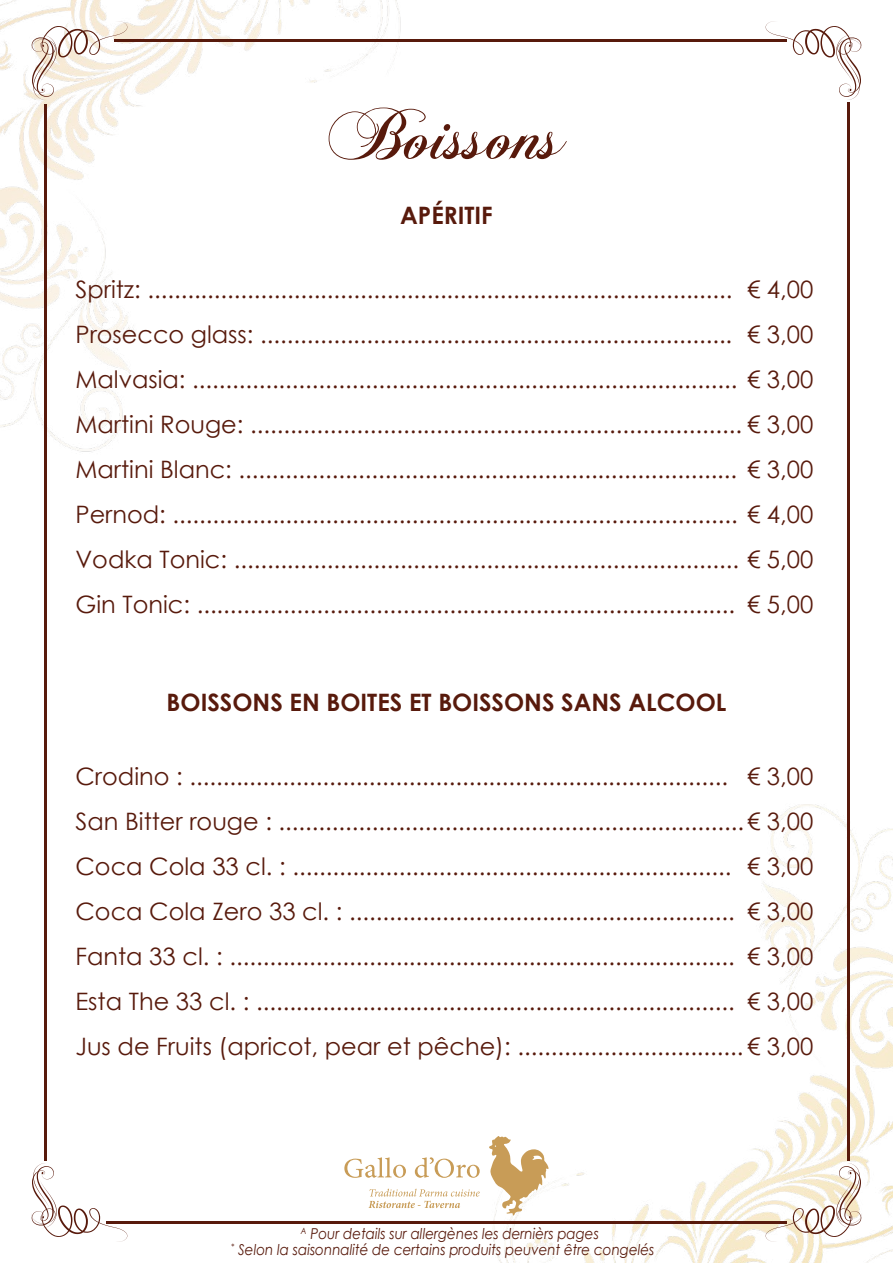
<style>
.page{position:relative;width:893px;height:1263px;background:#fff}
.page>*{position:absolute;margin:0;border:0;box-sizing:border-box;transform-origin:0 0}
.t1{font:75px "Chopin Script";color:#581a0c}
.t2{font:24px/45px "Century Gothic";color:#581a0c;text-align:justify}
.t3{font:700 24px "Century Gothic";color:#581a0c}
.t4{font:italic 15px/15.9px "Century Gothic";color:#581a0c;scale:.9 1}
</style>
<div class="page">
<img style="left:0;top:0;width:893px;height:1263px">
<hr style="left:44px;top:104px;width:2px;height:1057px;background:#581a0c">
<hr style="left:114px;top:39px;width:672px;height:3px;background:#581a0c">
<hr style="left:847px;top:102px;width:3px;height:1058px;background:#581a0c">
<hr style="left:106px;top:1221px;width:680px;height:3px;background:#581a0c">
<svg style="left:31px;top:21px;width:96px;height:79px"></svg>
<svg style="left:766px;top:21px;width:96px;height:79px"></svg>
<svg style="left:766px;top:1163px;width:96px;height:79px"></svg>
<svg style="left:31px;top:1163px;width:96px;height:79px"></svg>
<svg style="left:344px;top:1157px;width:62px;height:21px"></svg>
<svg style="left:415px;top:1157px;width:65px;height:21px"></svg>
<svg style="left:369px;top:1189px;width:111px;height:19px"></svg>
<svg style="left:489px;top:1136px;width:60px;height:79px"></svg>
<h1 class="t1" style="left:328px;top:88px;width:239px">Boissons</h1>
<p class="t3" style="left:400px;top:197px;width:94px">APÉRITIF</p>
<p class="t2" style="left:75px;top:267px;width:739px">Spritz: ........................................................................................ € 4,00<br>Prosecco glass: ....................................................................... € 3,00<br>Malvasia: .................................................................................. € 3,00<br>Martini Rouge: .......................................................................... € 3,00<br>Martini Blanc: ........................................................................... € 3,00<br>Pernod: ..................................................................................... € 4,00<br>Vodka Tonic: ............................................................................ € 5,00<br>Gin Tonic: ................................................................................. € 5,00</p>
<p class="t3" style="left:167px;top:684px;width:561px">BOISSONS EN BOITES ET BOISSONS SANS ALCOOL</p>
<p class="t2" style="left:75px;top:754px;width:739px">Crodino : ................................................................................. € 3,00<br>San Bitter rouge : ......................................................................€ 3,00<br>Coca Cola 33 cl. : .................................................................. € 3,00<br>Coca Cola Zero 33 cl. : .......................................................... € 3,00<br>Fanta 33 cl. : ............................................................................ € 3,00<br>Esta The 33 cl. : ........................................................................ € 3,00<br>Jus de Fruits (apricot, pear et pêche): .................................. € 3,00</p>
<p class="t4" style="left:231px;top:1225px;width:472px;text-indent:70px"><sup>A</sup> Pour details sur allergènes les dernièrs pages<br><sup>*</sup> Selon la saisonnalité de certains produits peuvent être congelés</p>
</div>
